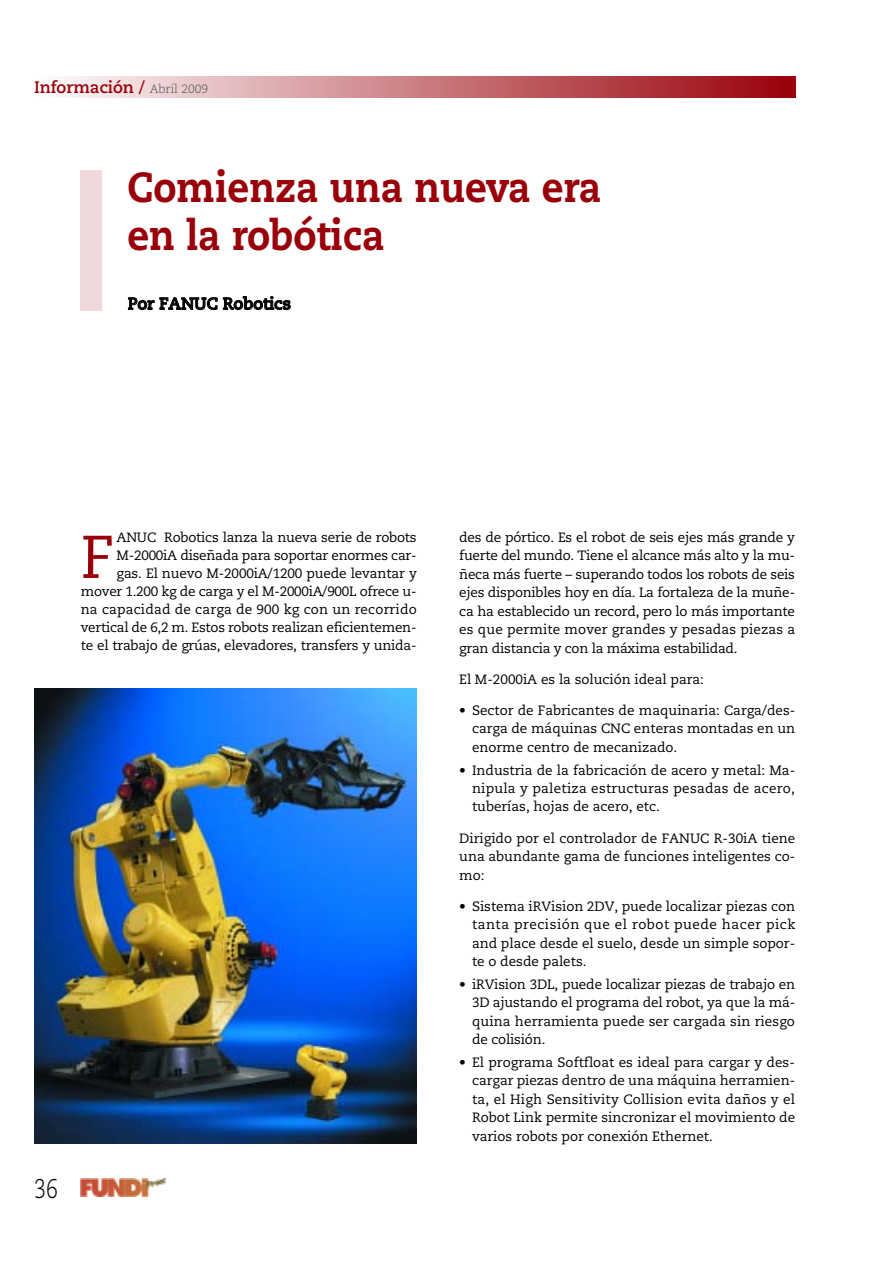
<style>
.page{position:relative;width:893px;height:1263px;background:#fff}
.page>*{position:absolute;margin:0;border:0;box-sizing:border-box;transform-origin:0 0}
.t1{font:60.3px "Caecilia";color:#990009}
.t2{font:800 42px/48px "Caecilia";color:#990009;scale:.9 1}
.t3{font:300 27px "Caecilia";color:#000;scale:.8 1}
.t4{font:700 16.5px "Caecilia";color:#990009}
.t5{font:700 16.5px "Caecilia";letter-spacing:-.005em;color:#000}
.t6{font:13.5px/18.5px "Caecilia";color:#000;text-align:justify}
.s1{font-weight:300;font-size:12px;color:#4d4d4d}
</style>
<div class="page">
<svg style="left:64px;top:77px;width:732px;height:21px;background:#c97a7f"></svg>
<img style="left:81px;top:1178px;width:85px;height:18px">
<div style="left:81px;top:170px;width:21px;height:140px;background:#f0d9da"></div>
<img style="left:34px;top:689px;width:383px;height:455px">
<p class="t4" style="left:34px;top:81px;width:176px">Información / <span class="s1">Abril 2009</span></p>
<p class="t2" style="left:128px;top:167px;width:528px">Comienza una nueva era en la robótica</p>
<p class="t5" style="left:128px;top:297px;width:165px">Por FANUC Robotics</p>
<p class="t3" style="left:34px;top:1177px;width:32px">36</p>
<p class="t6" style="left:81px;top:529px;width:337px;line-height:18px;text-align:right">ANUC Robotics lanza la nueva serie de robots M-2000iA diseñada para soportar enormes car-<br>gas. El nuevo M-2000iA/1200 puede levantar y mover 1.200 kg de carga y el M-2000iA/900L ofrece u&shy;na capacidad de carga de 900 kg con un recorrido vertical de 6,2 m. Estos robots realizan eficientemen&shy;te el trabajo de grúas, elevadores, transfers y unida-</p>
<p class="t6" style="left:459px;top:529px;width:337px">des de pórtico. Es el robot de seis ejes más grande y fuerte del mundo. Tiene el alcance más alto y la mu&shy;ñeca más fuerte – superando todos los robots de seis ejes disponibles hoy en día. La fortaleza de la muñe&shy;ca ha establecido un record, pero lo más importante es que permite mover grandes y pesadas piezas a gran distancia y con la máxima estabilidad.</p>
<p class="t6" style="left:459px;top:671px;width:246px">El M-2000iA es la solución ideal para:</p>
<p class="t6" style="left:472px;top:702px;width:325px;text-indent:-13px">• Sector de Fabricantes de maquinaria: Carga/des&shy;carga de máquinas CNC enteras montadas en un enorme centro de mecanizado.</p>
<p class="t6" style="left:472px;top:762px;width:325px;text-indent:-13px">• Industria de la fabricación de acero y metal: Ma&shy;nipula y paletiza estructuras pesadas de acero, tuberías, hojas de acero, etc.</p>
<p class="t6" style="left:459px;top:830px;width:338px">Dirigido por el controlador de FANUC R-30iA tiene una abundante gama de funciones inteligentes co&shy;mo:</p>
<p class="t6" style="left:472px;top:898px;width:325px;text-indent:-13px">• Sistema iRVision 2DV, puede localizar piezas con tanta precisión que el robot puede hacer pick and place desde el suelo, desde un simple sopor&shy;te o desde palets.</p>
<p class="t6" style="left:472px;top:976px;width:325px;text-indent:-13px">• iRVision 3DL, puede localizar piezas de trabajo en 3D ajustando el programa del robot, ya que la má&shy;quina herramienta puede ser cargada sin riesgo de colisión.</p>
<p class="t6" style="left:472px;top:1054px;width:325px;text-indent:-13px">• El programa Softfloat es ideal para cargar y des&shy;cargar piezas dentro de una máquina herramien&shy;ta, el High Sensitivity Collision evita daños y el Robot Link permite sincronizar el movimiento de varios robots por conexión Ethernet.</p>
<p class="t1" style="left:81px;top:532px;width:35px">F</p>
</div>
